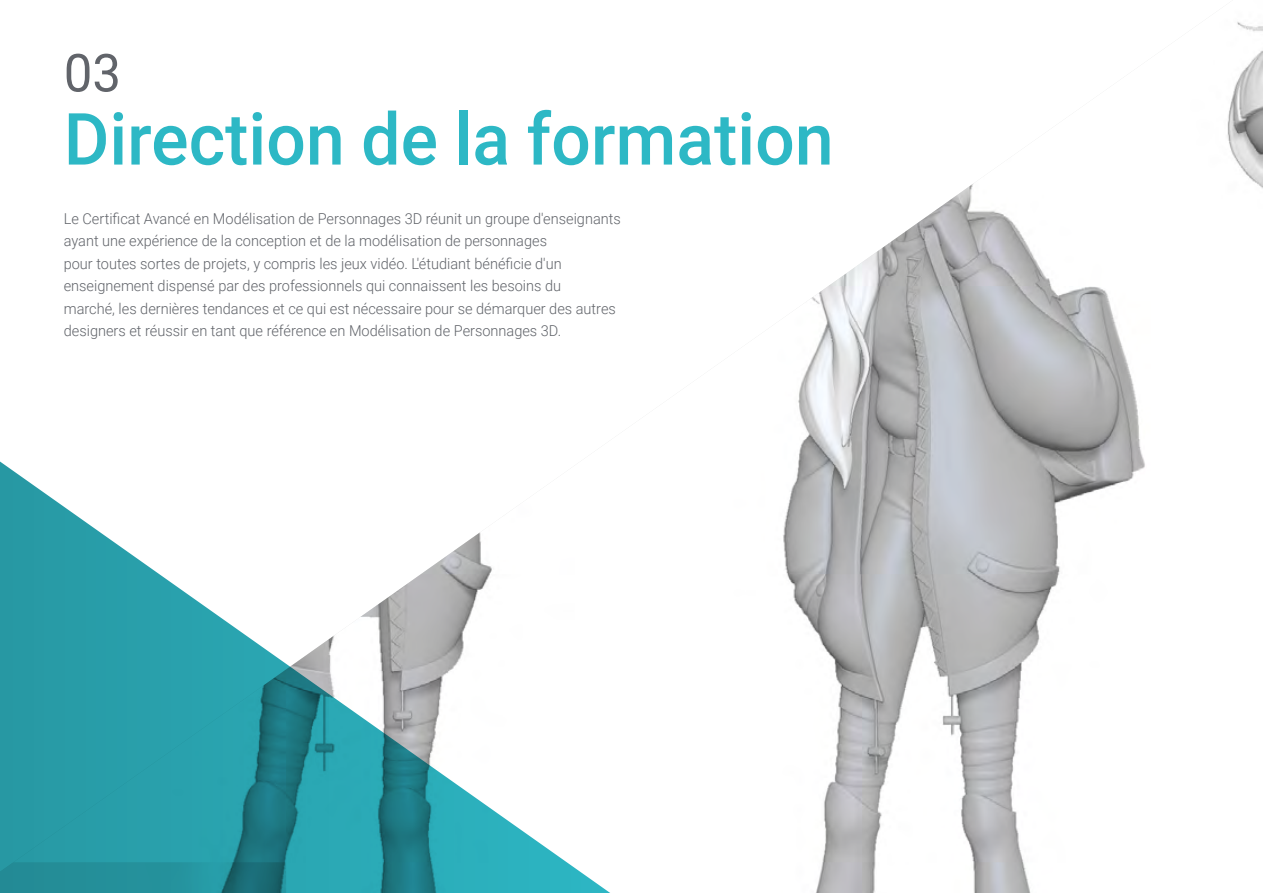
<style>
.page{position:relative;width:1263px;height:893px;background:#fff}
.page>*{position:absolute;margin:0;border:0;box-sizing:border-box;transform-origin:0 0}
.t1{font:500 72px "Roboto";color:#2db8c5}
.t2{font:52.5px "Roboto";color:#61646a}
.t3{font:300 15px/22.5px "Roboto";color:#61646a}
</style>
<div class="page">
<img style="left:783px;top:22px;width:480px;height:871px">
<svg style="left:0;top:461px;width:610px;height:432px"></svg>
<h2 class="t2" style="left:64px;top:36px;width:59px">03</h2>
<h1 class="t1" style="left:64px;top:89px;width:771px">Direction de la formation</h1>
<p class="t3" style="left:64px;top:207px;width:559px">Le Certificat Avancé en Modélisation de Personnages 3D réunit un groupe d'enseignants ayant une expérience de la conception et de la modélisation de personnages<br>pour toutes sortes de projets, y compris les jeux vidéo. L'étudiant bénéficie d'un enseignement dispensé par des professionnels qui connaissent les besoins du<br>marché, les dernières tendances et ce qui est nécessaire pour se démarquer des autres designers et réussir en tant que référence en Modélisation de Personnages 3D.</p>
</div>
